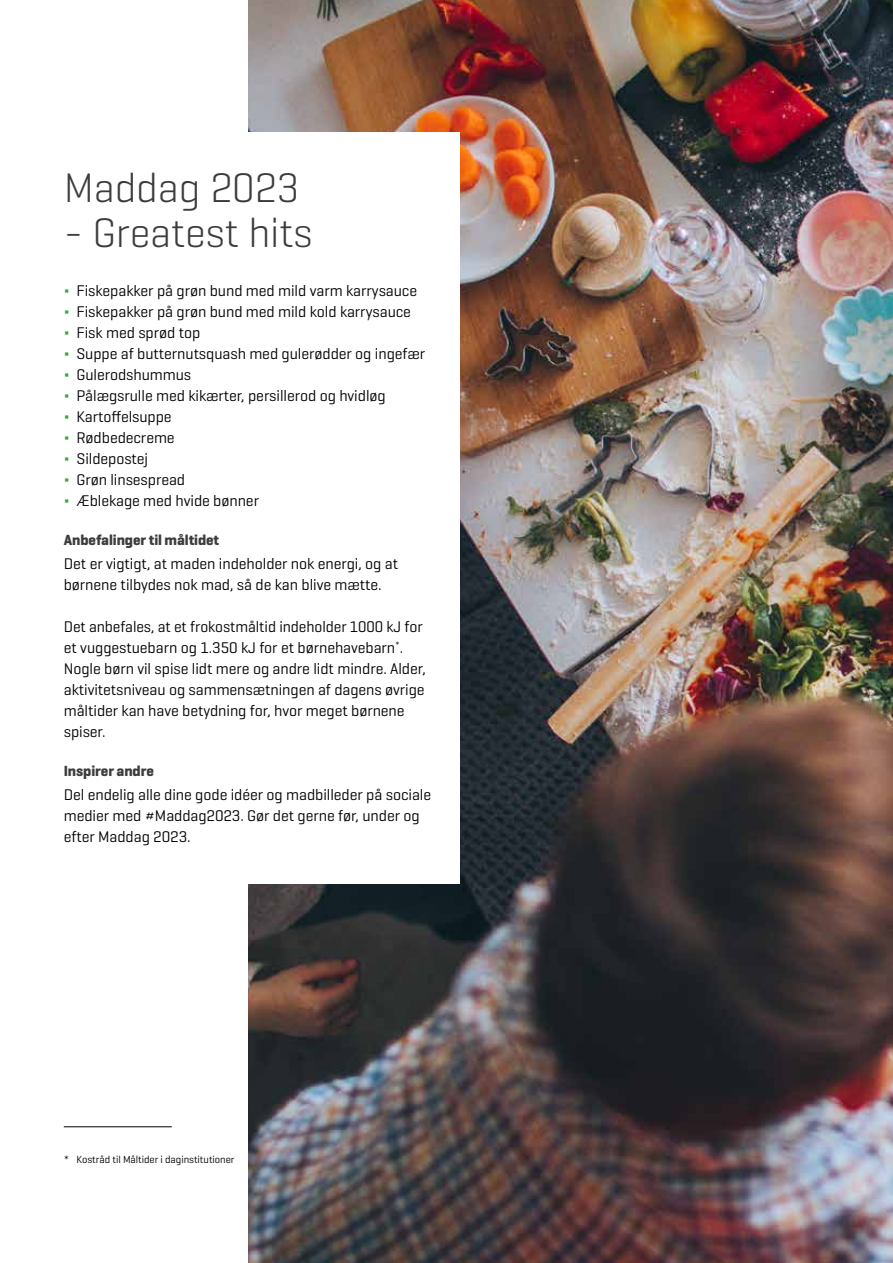
<style>
.page{position:relative;width:893px;height:1263px;background:#fff}
.page>*{position:absolute;margin:0;border:0;box-sizing:border-box;transform-origin:0 0}
.t1{font:300 42px "Geogrotesque";letter-spacing:-.005em;color:#3c3c3b}
.t2{font:15.75px/21px "Geogrotesque";letter-spacing:-.005em;color:#000}
.t3{font:700 15px "Geogrotesque";letter-spacing:-.005em;color:#3c3c3b}
.t4{font:10.5px "Geogrotesque";letter-spacing:-.005em;color:#000}
.s1{color:#3ea938}
</style>
<div class="page">
<img style="left:249px;top:0;width:644px;height:1263px">
<div style="left:0;top:133px;width:459px;height:751px;background:#fff"></div>
<hr style="left:64px;top:1126px;width:108px;height:1px;background:#000">
<h1 class="t1" style="left:64px;top:161px;width:237px">Maddag 2023</h1>
<h1 class="t1" style="left:64px;top:206px;width:250px">- Greatest hits</h1>
<p class="t2" style="left:64px;top:280px;width:363px"><span class="s1">∆</span> Fiskepakker på grøn bund med mild varm karrysauce <span class="s1">∆</span> Fiskepakker på grøn bund med mild kold karrysauce<br><span class="s1">∆</span> Fisk med sprød top<br><span class="s1">∆</span> Suppe af butternutsquash med gulerødder og ingefær <span class="s1">∆</span> Gulerodshummus<br><span class="s1">∆</span> Pålægsrulle med kikærter, persillerod og hvidløg<br><span class="s1">∆</span> Kartoffelsuppe<br><span class="s1">∆</span> Rødbedecreme<br><span class="s1">∆</span> Sildepostej<br><span class="s1">∆</span> Grøn linsespread<br><span class="s1">∆</span> Æblekage med hvide bønner</p>
<p class="t3" style="left:64px;top:531px;width:157px">Anbefalinger til måltidet</p>
<p class="t2" style="left:64px;top:553px;width:336px">Det er vigtigt, at maden indeholder nok energi, og at børnene tilbydes nok mad, så de kan blive mætte.</p>
<p class="t2" style="left:64px;top:616px;width:364px">Det anbefales, at et frokostmåltid indeholder 1000 kJ for et vuggestuebarn og 1.350 kJ for et børnehavebarn<sup>*</sup>.<br>Nogle børn vil spise lidt mere og andre lidt mindre. Alder, aktivitetsniveau og sammensætningen af dagens øvrige måltider kan have betydning for, hvor meget børnene spiser.</p>
<p class="t3" style="left:64px;top:762px;width:92px">Inspirer andre</p>
<p class="t2" style="left:64px;top:784px;width:369px">Del endelig alle dine gode idéer og madbilleder på sociale medier med #Maddag2023. Gør det gerne før, under og efter Maddag 2023.</p>
<p class="t4" style="left:64px;top:1153px;width:172px">* Kostråd til Måltider i daginstitutioner</p>
</div>
